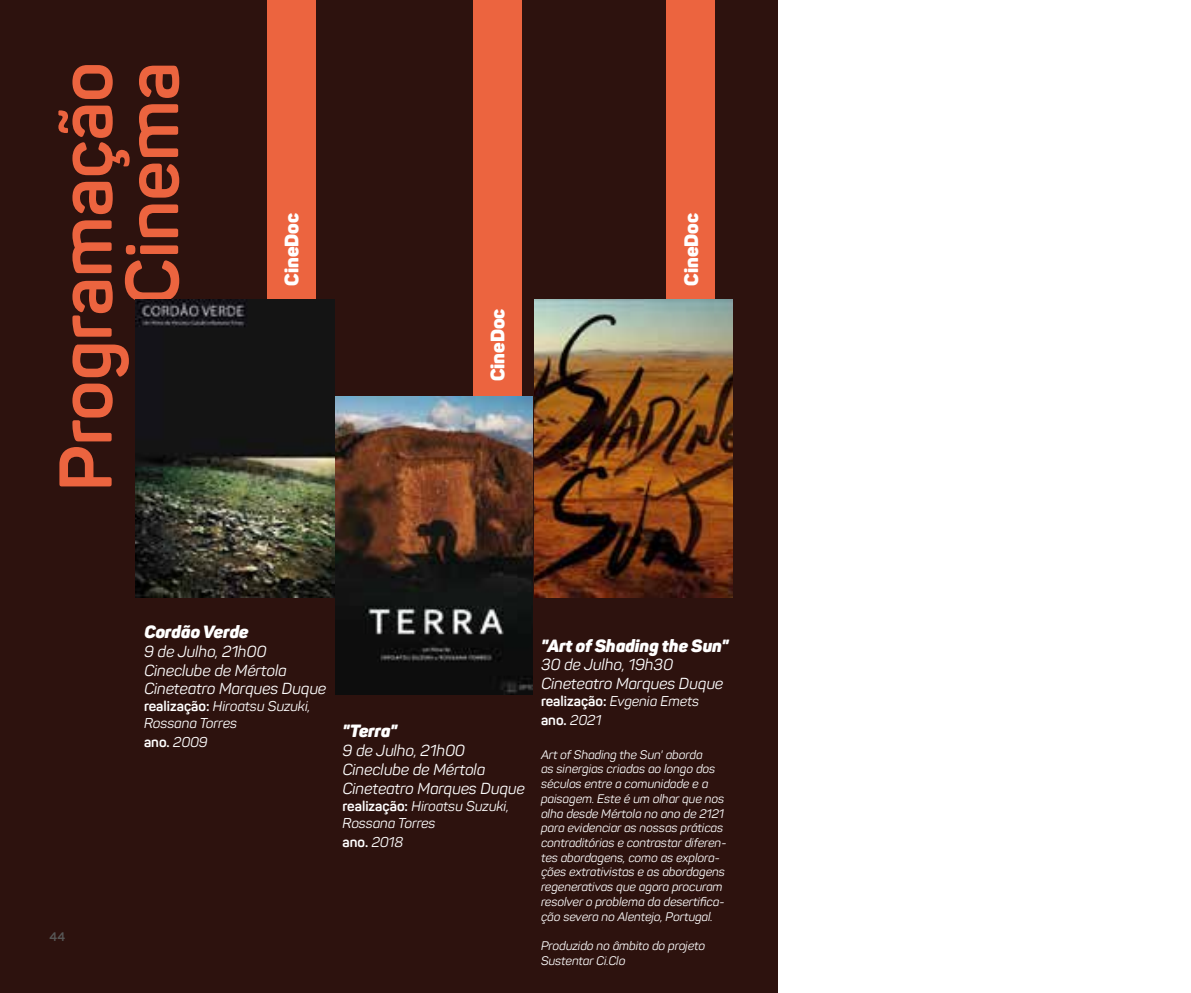
<style>
.page{position:relative;width:1191px;height:993px;background:#fff}
.page>*{position:absolute;margin:0;border:0;box-sizing:border-box;transform-origin:0 0}
.t1{font:700 73.5px/66.5px "Panton";color:#ec643f;text-align:right}
.t2{font:900 19.25px "Panton";color:#fff}
.t3{font:italic 900 17.5px "Panton";color:#fff}
.t4{font:italic 15.75px/18.9px "Panton";color:#fff}
.t5{font:italic 14px/16.8px "Panton";color:#fff}
.t6{font:700 14px "Panton";color:#fff}
.t7{font:italic 12.25px/14.7px "Panton";color:#fff}
.t8{font:700 12.25px "Panton";color:#575756}
.s1{font-weight:700;font-style:normal}
.s2{font-weight:400;font-style:italic}
</style>
<div class="page">
<div style="left:0;top:0;width:777px;height:992px;background:#2d120e"></div>
<div style="left:473px;top:0;width:48px;height:396px;background:#ec643f"></div>
<div style="left:267px;top:0;width:48px;height:300px;background:#ec643f"></div>
<img style="left:136px;top:299px;width:198px;height:298px">
<img style="left:336px;top:396px;width:197px;height:298px">
<div style="left:666px;top:0;width:48px;height:300px;background:#ec643f"></div>
<img style="left:534px;top:299px;width:198px;height:298px">
<h1 class="t1" style="left:52px;top:491px;width:431px;rotate:-90deg">Programação<br>Cinema</h1>
<h2 class="t2" style="left:279px;top:285px;width:74px;rotate:-90deg">CineDoc</h2>
<h2 class="t2" style="left:679px;top:285px;width:74px;rotate:-90deg">CineDoc</h2>
<h2 class="t2" style="left:485px;top:381px;width:74px;rotate:-90deg">CineDoc</h2>
<p class="t8" style="left:50px;top:928px;width:17px">44</p>
<h3 class="t3" style="left:144px;top:620px;width:106px">Cordão Verde</h3>
<p class="t4" style="left:144px;top:641px;width:184px">9 de Julho, 21h00<br>Cineclube de Mértola<br>Cineteatro Marques Duque</p>
<p class="t5" style="left:144px;top:697px;width:168px"><span class="s1">realização:</span> Hiroatsu Suzuki,<br>Rossana Torres</p>
<p class="t6" style="left:144px;top:733px;width:65px">ano. <span class="s2">2009</span></p>
<h3 class="t3" style="left:342px;top:719px;width:56px">"Terra"</h3>
<p class="t4" style="left:342px;top:740px;width:184px">9 de Julho, 21h00<br>Cineclube de Mértola<br>Cineteatro Marques Duque</p>
<p class="t5" style="left:342px;top:797px;width:168px"><span class="s1">realização:</span> Hiroatsu Suzuki,<br>Rossana Torres</p>
<p class="t6" style="left:342px;top:832px;width:62px">ano. <span class="s2">2018</span></p>
<h3 class="t3" style="left:541px;top:634px;width:189px">"Art of Shading the Sun"</h3>
<p class="t4" style="left:541px;top:655px;width:184px">30 de Julho, 19h30<br>Cineteatro Marques Duque</p>
<p class="t5" style="left:541px;top:691px;width:159px;line-height:18.9px"><span class="s1">realização:</span> Evgenia Emets <span class="s1">ano.</span> 2021</p>
<p class="t7" style="left:541px;top:746px;width:187px">Art of Shading the Sun' aborda<br>as sinergias criadas ao longo dos séculos entre a comunidade e a paisagem. Este é um olhar que nos olha desde Mértola no ano de 2121 para evidenciar as nossas práticas contraditórias e contrastar diferen&shy;tes abordagens, como as explora&shy;ções extrativistas e as abordagens regenerativas que agora procuram resolver o problema da desertifica&shy;ção severa no Alentejo, Portugal.</p>
<p class="t7" style="left:541px;top:937px;width:165px">Produzido no âmbito do projeto<br>Sustentar Ci.Clo</p>
</div>
